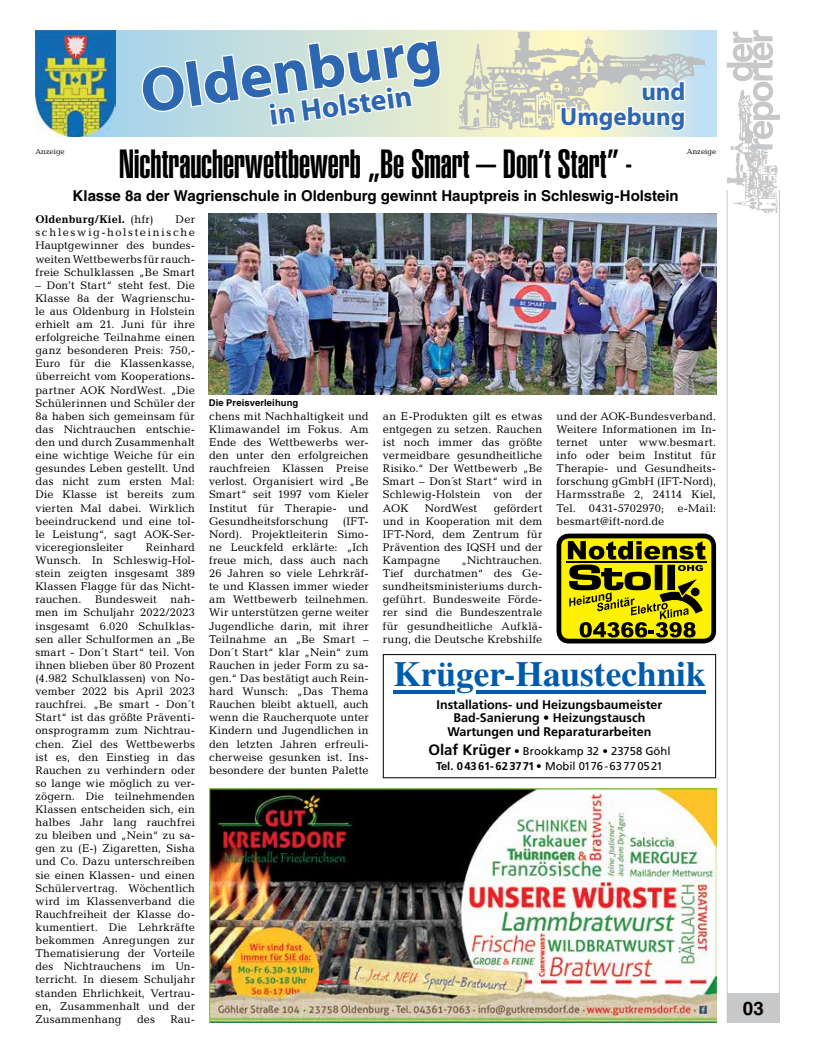
<style>
.page{position:relative;width:819px;height:1053px;background:#fff}
.page>*{position:absolute;margin:0;border:0;box-sizing:border-box;transform-origin:0 0}
.t1{font:700 62.5px "Myriad Pro";color:#2e67b1}
.t2{font:40px "Helvetica LT Std Ultra Comp";letter-spacing:-.005em;color:#000}
.t3{font:700 35.25px "Times LT Std";color:#005baa}
.t4{font:700 30px "Myriad Pro";color:#2e67b1}
.t5{font:700 25px/25px "Myriad Pro";color:#2e67b1;text-align:right}
.t6{font:700 18.75px "Helvetica LT Std";color:#000}
.t7{font:700 15px "Helvetica LT Std";letter-spacing:-.005em;color:#000}
.t8{font:700 12.5px/13.8px "Frutiger LT Std";color:#000;text-align:center}
.t9{font:11.25px/13.1px "Candida Std";letter-spacing:.01em;color:#000;text-align:justify}
.t10{font:11.25px/15px "Frutiger LT Std";color:#000;text-align:center}
.t11{font:700 11.25px "Candida Std";letter-spacing:.015em;color:#000}
.t12{font:700 9.38px "Helvetica LT Std";letter-spacing:.015em;color:#000}
.t13{font:7.5px "Candida Std";color:#000}
.s1{font-weight:400}
.s2{font-weight:700;font-size:15px}
.s3{font-weight:700}
</style>
<div class="page">
<div style="left:726px;top:993px;width:53px;height:29px;background:#c7c8ca"></div>
<hr style="left:778px;top:190px;width:1px;height:832px;background:#c7c8ca">
<hr style="left:726px;top:190px;width:1px;height:832px;background:#c7c8ca">
<img style="left:726px;top:149px;width:52px;height:65px">
<svg style="left:726px;top:30px;width:54px;height:119px"></svg>
<div style="left:559px;top:536px;width:154px;height:105px;background:#fff200;border-radius:10px"></div>
<div style="left:556px;top:533px;width:160px;height:110px;border:5px solid #000;border-radius:10px"></div>
<svg style="left:567px;top:541px;width:138px;height:96px"></svg>
<hr style="left:566px;top:561px;width:140px;height:1px;background:#000">
<div style="left:383px;top:654px;width:333px;height:124px;border:1px solid #000"></div>
<hr style="left:393px;top:690px;width:61px;height:3px;background:#005baa">
<hr style="left:476px;top:690px;width:229px;height:3px;background:#005baa">
<img style="left:209px;top:788px;width:507px;height:234px">
<svg style="left:115px;top:30px;width:601px;height:106px;background:#c4dede"></svg>
<img style="left:35px;top:30px;width:80px;height:106px">
<svg style="left:141px;top:38px;width:302px;height:90px"></svg>
<img style="left:459px;top:30px;width:245px;height:103px">
<svg style="left:559px;top:65px;width:128px;height:71px"></svg>
<img style="left:209px;top:213px;width:507px;height:181px">
<p class="t1" style="left:136px;top:57px;width:304px;rotate:-8deg">Oldenburg</p>
<p class="t4" style="left:267px;top:99px;width:145px;rotate:-8deg">in Holstein</p>
<p class="t5" style="left:560px;top:79px;width:127px">und<br>Umgebung</p>
<p class="t2" style="left:119px;top:141px;width:515px">Nichtraucherwettbewerb „Be Smart – Don’t Start” -</p>
<p class="t7" style="left:73px;top:186px;width:607px">Klasse 8a der Wagrienschule in Oldenburg gewinnt Hauptpreis in Schleswig-Holstein</p>
<p class="t13" style="left:35px;top:147px;width:31px">Anzeige</p>
<p class="t13" style="left:686px;top:147px;width:31px">Anzeige</p>
<p class="t11" style="left:35px;top:213px;width:119px">Oldenburg/Kiel. <span class="s1">(hfr)</span></p>
<p class="t9" style="left:35px;top:213px;width:161px;text-indent:140px">Der schleswig-holsteinische Hauptgewinner des bundes&shy;weiten Wettbewerbs für rauch&shy;freie Schulklassen „Be Smart</p>
<p class="t9" style="left:35px;top:278px;width:161px">– Don’t Start“ steht fest. Die Klasse 8a der Wagrienschu&shy;le aus Oldenburg in Holstein erhielt am 21. Juni für ihre erfolgreiche Teilnahme einen ganz besonderen Preis: 750,- Euro für die Klassenkasse, überreicht vom Kooperations&shy;partner AOK NordWest. „Die Schülerinnen und Schüler der 8a haben sich gemeinsam für das Nichtrauchen entschie&shy;den und durch Zusammenhalt eine wichtige Weiche für ein gesundes Leben gestellt. Und das nicht zum ersten Mal:<br>Die Klasse ist bereits zum vierten Mal dabei. Wirklich beeindruckend und eine tol&shy;le Leistung“, sagt AOK-Ser&shy;viceregionsleiter</p>
<p class="t9" style="left:35px;top:540px;width:161px;text-indent:110px">Reinhard Wunsch. In Schleswig-Hol&shy;stein zeigten insgesamt 389<br>Klassen Flagge für das Nicht&shy;rauchen. Bundesweit nah&shy;men im Schuljahr 2022/2023 insgesamt 6.020 Schulklas&shy;sen aller Schulformen an „Be smart - Don´t Start“ teil. Von ihnen blieben über 80 Prozent (4.982 Schulklassen) von No&shy;vember 2022 bis April 2023 rauchfrei. „Be smart - Don´t Start“ ist das größte Präventi&shy;onsprogramm zum Nichtrau&shy;chen. Ziel des Wettbewerbs ist es, den Einstieg in das Rauchen zu verhindern oder so lange wie möglich zu ver&shy;zögern. Die teilnehmenden Klassen entscheiden sich, ein halbes Jahr lang rauchfrei zu bleiben und „Nein“ zu sa&shy;gen zu (E-) Zigaretten, Sisha und Co. Dazu unterschreiben sie einen Klassen- und einen Schülervertrag. Wöchentlich wird im Klassenverband die Rauchfreiheit der Klasse do&shy;kumentiert. Die Lehrkräfte bekommen Anregungen zur Thematisierung der Vorteile des Nichtrauchens im Un&shy;terricht. In diesem Schuljahr standen Ehrlichkeit, Vertrau&shy;en, Zusammenhalt und der Zusammenhang</p>
<p class="t9" style="left:137px;top:1012px;width:19px">des</p>
<p class="t9" style="left:170px;top:1012px;width:26px">Rau-</p>
<p class="t12" style="left:209px;top:397px;width:91px">Die Preisverleihung</p>
<p class="t9" style="left:556px;top:409px;width:161px">und der AOK-Bundesverband.<br>Weitere Informationen im In&shy;ternet unter www.besmart. info oder beim Institut für Therapie- und Gesundheits&shy;forschung gGmbH (IFT-Nord), Harmsstraße 2, 24114 Kiel, Tel. 0431-5702970; e-Mail: besmart@ift-nord.de</p>
<p class="t9" style="left:209px;top:409px;width:161px">chens mit Nachhaltigkeit und Klimawandel im Fokus. Am Ende des Wettbewerbs wer&shy;den unter den erfolgreichen rauchfreien Klassen Preise verlost. Organisiert wird „Be Smart“ seit 1997 vom Kieler Institut für Therapie- und Gesundheitsforschung (IFT-Nord). Projektleiterin Simo&shy;ne Leuckfeld erklärte: „Ich freue mich, dass auch nach 26 Jahren so viele Lehrkräf&shy;te und Klassen immer wieder am Wettbewerb teilnehmen.<br>Wir unterstützen gerne weiter Jugendliche darin, mit ihrer Teilnahme an „Be Smart – Don´t Start“ klar „Nein“ zum Rauchen in jeder Form zu sa&shy;gen.“ Das bestätigt auch Rein&shy;hard Wunsch: „Das Thema Rauchen bleibt aktuell, auch wenn die Raucherquote unter Kindern und Jugendlichen in den letzten Jahren erfreuli&shy;cherweise gesunken ist. Ins&shy;besondere der bunten Palette</p>
<p class="t9" style="left:383px;top:409px;width:161px">an E-Produkten gilt es etwas entgegen zu setzen. Rauchen ist noch immer das größte vermeidbare gesundheitliche Risiko.“ Der Wettbewerb „Be Smart – Don´st Start“ wird in Schlewig-Holstein von der AOK</p>
<p class="t9" style="left:383px;top:501px;width:161px;text-indent:111px">gefördert und in Kooperation mit dem IFT-Nord, dem Zentrum für Prävention des IQSH und der Kampagne</p>
<p class="t9" style="left:425px;top:501px;width:54px">NordWest</p>
<p class="t9" style="left:383px;top:553px;width:161px;text-indent:78px">„Nichtrauchen.<br>Tief durchatmen“ des Ge&shy;sundheitsministeriums durch&shy;geführt. Bundesweite Förde&shy;rer sind die Bundeszentrale für gesundheitliche Aufklä&shy;rung, die Deutsche Krebshilfe</p>
<p class="t3" style="left:393px;top:653px;width:314px">Krüger-Haustechnik</p>
<p class="t8" style="left:436px;top:697px;width:227px">Installations- und Heizungsbaumeister<br>Bad-Sanierung • Heizungstausch<br>Wartungen und Reparaturarbeiten</p>
<p class="t10" style="left:428px;top:744px;width:243px"><span class="s2">Olaf Krüger</span> • Brookkamp 32 • 23758 Göhl<br><span class="s3">Tel. 0 43 61- 62 37 71</span> • Mobil 0176 - 63 77 05 21</p>
<p class="t6" style="left:743px;top:996px;width:23px">03</p>
</div>
